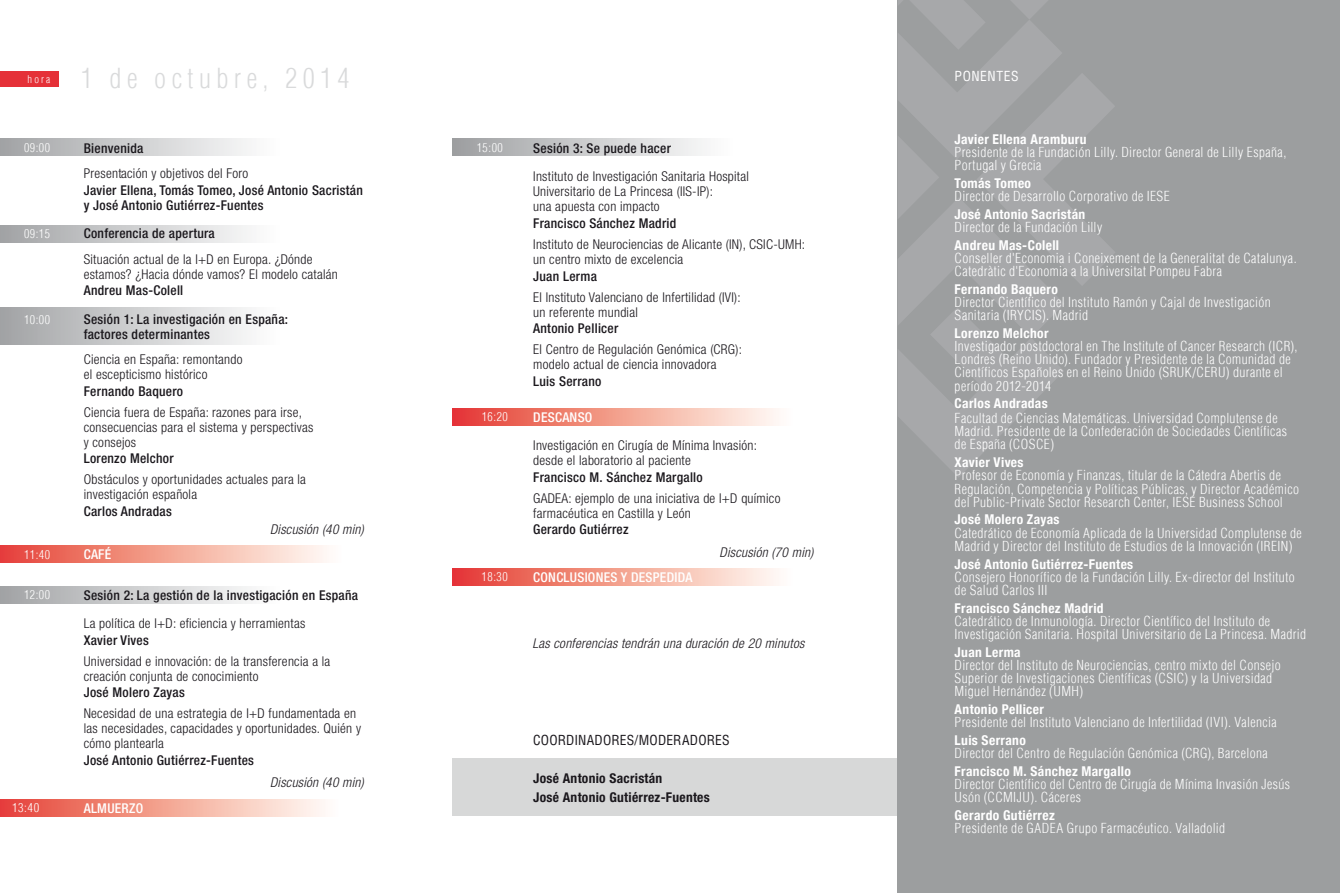
<style>
.page{position:relative;width:1340px;height:893px;background:#fff}
.page>*{position:absolute;margin:0;border:0;box-sizing:border-box;transform-origin:0 0}
.t1{font:300 condensed 27px "Helvetica LT";letter-spacing:.2em;color:#d9dadb}
.t2{font:300 condensed 13.5px/13.2px "Helvetica LT";letter-spacing:.03em;color:#fff}
.t3{font:300 condensed 13.5px/15px "Helvetica Neue";letter-spacing:.02em;color:#1a171c}
.t4{font:500 condensed 13.5px/15px "Helvetica Neue";letter-spacing:.02em;color:#1a171c}
.t5{font:700 condensed 13.5px "Helvetica Neue";letter-spacing:.025em;color:#fff}
.t6{font:italic 300 condensed 13.5px "Helvetica Neue";letter-spacing:.02em;color:#1a171c}
.t7{font:700 condensed 13.5px/19.5px "Helvetica Neue";letter-spacing:.02em;color:#1a171c}
.t8{font:500 condensed 13.5px "Helvetica Neue";letter-spacing:.02em;color:#fff}
.t9{font:condensed 13.5px "Helvetica";letter-spacing:.01em;color:#1a171c}
.t10{font:condensed 13.5px "Helvetica";letter-spacing:.04em;color:#fff}
.t11{font:300 condensed 12px "Helvetica LT";letter-spacing:.045em;color:#fff}
.t12{font:300 condensed 12px "Helvetica LT";letter-spacing:.045em;color:#fff;scale:1.04 1}
.t13{font:300 condensed 10.5px "Helvetica LT";color:#fff}
</style>
<div class="page">
<div style="left:452px;top:758px;width:447px;height:58px;background:#d7d8d8"></div>
<div style="left:897px;top:0;width:442px;height:893px;background:#9c9e9f"></div>
<svg style="left:898px;top:0;width:217px;height:477px"></svg>
<div style="left:453px;top:408px;width:360px;height:17px;background:linear-gradient(to right,#e53d2e,#fff)"></div>
<div style="left:0;top:225px;width:299px;height:17px;background:linear-gradient(to right,#a2a4a6,#fff)"></div>
<div style="left:0;top:139px;width:299px;height:17px;background:linear-gradient(to right,#a2a4a6,#fff)"></div>
<div style="left:0;top:72px;width:59px;height:15px;background:#e53138"></div>
<div style="left:0;top:546px;width:364px;height:17px;background:linear-gradient(to right,#e64534,#fff)"></div>
<div style="left:0;top:586px;width:299px;height:17px;background:linear-gradient(to right,#a2a4a6,#fff)"></div>
<div style="left:0;top:308px;width:299px;height:37px;background:linear-gradient(to right,#a2a4a6,#fff)"></div>
<div style="left:452px;top:139px;width:299px;height:17px;background:linear-gradient(to right,#9d9fa1,#fff)"></div>
<div style="left:0;top:799px;width:361px;height:17px;background:linear-gradient(to right,#e64534,#fff)"></div>
<div style="left:452px;top:568px;width:361px;height:17px;background:linear-gradient(to right,#e53c2d,#fff)"></div>
<p class="t13" style="left:28px;top:73px;width:24px">hora</p>
<h1 class="t1" style="left:81px;top:62px;width:270px">1 de octubre, 2014</h1>
<p class="t11" style="left:24px;top:140px;width:28px">09:00</p>
<p class="t11" style="left:24px;top:226px;width:28px">09:15</p>
<p class="t11" style="left:24px;top:312px;width:28px">10:00</p>
<p class="t11" style="left:24px;top:547px;width:28px">11:40</p>
<p class="t11" style="left:24px;top:587px;width:28px">12:00</p>
<p class="t12" style="left:12px;top:800px;width:28px">13:40</p>
<p class="t4" style="left:84px;top:140px;width:61px">Bienvenida</p>
<p class="t3" style="left:84px;top:166px;width:166px">Presentación y objetivos del Foro</p>
<p class="t4" style="left:84px;top:182px;width:281px">Javier Ellena, Tomás Tomeo, José Antonio Sacristán y José Antonio Gutiérrez-Fuentes</p>
<p class="t4" style="left:84px;top:226px;width:132px">Conferencia de apertura</p>
<p class="t3" style="left:84px;top:251px;width:256px">Situación actual de la I+D en Europa. ¿Dónde estamos? ¿Hacia dónde vamos? El modelo catalán</p>
<p class="t4" style="left:84px;top:276px;width:206px;line-height:28.5px">Andreu Mas-Colell<br>Sesión 1: La investigación en España:</p>
<p class="t4" style="left:84px;top:326px;width:128px">factores determinantes</p>
<p class="t3" style="left:84px;top:352px;width:160px">Ciencia en España: remontando el escepticismo histórico</p>
<p class="t4" style="left:84px;top:383px;width:101px">Fernando Baquero</p>
<p class="t3" style="left:84px;top:404px;width:231px">Ciencia fuera de España: razones para irse, consecuencias para el sistema y perspectivas y consejos</p>
<p class="t4" style="left:84px;top:451px;width:91px">Lorenzo Melchor</p>
<p class="t3" style="left:84px;top:472px;width:224px">Obstáculos y oportunidades actuales para la investigación española</p>
<p class="t4" style="left:84px;top:503px;width:89px">Carlos Andradas</p>
<p class="t6" style="left:270px;top:521px;width:95px">Discusión (40 min)</p>
<p class="t8" style="left:84px;top:546px;width:29px">CAFÉ</p>
<p class="t4" style="left:84px;top:587px;width:276px">Sesión 2: La gestión de la investigación en España</p>
<p class="t3" style="left:84px;top:616px;width:223px">La política de I+D: eficiencia y herramientas</p>
<p class="t4" style="left:84px;top:632px;width:67px">Xavier Vives</p>
<p class="t3" style="left:84px;top:653px;width:248px">Universidad e innovación: de la transferencia a la creación conjunta de conocimiento</p>
<p class="t4" style="left:84px;top:685px;width:103px">José Molero Zayas</p>
<p class="t3" style="left:84px;top:706px;width:279px">Necesidad de una estrategia de I+D fundamentada en las necesidades, capacidades y oportunidades. Quién y cómo plantearla</p>
<p class="t4" style="left:84px;top:752px;width:172px">José Antonio Gutiérrez-Fuentes</p>
<p class="t6" style="left:270px;top:775px;width:95px">Discusión (40 min)</p>
<p class="t8" style="left:84px;top:800px;width:61px">ALMUERZO</p>
<p class="t11" style="left:476px;top:140px;width:28px">15:00</p>
<p class="t11" style="left:482px;top:409px;width:28px">16:20</p>
<p class="t11" style="left:481px;top:569px;width:28px">18:30</p>
<p class="t4" style="left:533px;top:141px;width:139px">Sesión 3: Se puede hacer</p>
<p class="t3" style="left:533px;top:169px;width:217px">Instituto de Investigación Sanitaria Hospital<br>Universitario de La Princesa (IIS-IP):<br>una apuesta con impacto</p>
<p class="t4" style="left:533px;top:216px;width:144px">Francisco Sánchez Madrid</p>
<p class="t3" style="left:533px;top:237px;width:273px">Instituto de Neurociencias de Alicante (IN), CSIC-UMH: un centro mixto de excelencia</p>
<p class="t4" style="left:533px;top:268px;width:65px">Juan Lerma</p>
<p class="t3" style="left:533px;top:289px;width:209px">El Instituto Valenciano de Infertilidad (IVI): un referente mundial</p>
<p class="t4" style="left:533px;top:321px;width:87px">Antonio Pellicer</p>
<p class="t3" style="left:533px;top:342px;width:210px">El Centro de Regulación Genómica (CRG): modelo actual de ciencia innovadora</p>
<p class="t4" style="left:533px;top:373px;width:70px">Luis Serrano</p>
<p class="t8" style="left:533px;top:409px;width:61px">DESCANSO</p>
<p class="t3" style="left:533px;top:438px;width:225px">Investigación en Cirugía de Mínima Invasión: desde el laboratorio al paciente</p>
<p class="t4" style="left:533px;top:469px;width:171px">Francisco M. Sánchez Margallo</p>
<p class="t3" style="left:533px;top:490px;width:249px">GADEA: ejemplo de una iniciativa de I+D químico farmacéutica en Castilla y León</p>
<p class="t4" style="left:533px;top:522px;width:97px">Gerardo Gutiérrez</p>
<p class="t6" style="left:719px;top:544px;width:95px">Discusión (70 min)</p>
<p class="t8" style="left:533px;top:569px;width:161px">CONCLUSIONES Y DESPEDIDA</p>
<p class="t6" style="left:532px;top:636px;width:273px">Las conferencias tendrán una duración de 20 minutos</p>
<p class="t9" style="left:533px;top:732px;width:198px">COORDINADORES/MODERADORES</p>
<p class="t7" style="left:533px;top:768px;width:178px">José Antonio Sacristán<br>José Antonio Gutiérrez-Fuentes</p>
<p class="t10" style="left:954px;top:68px;width:66px">PONENTES</p>
<p class="t5" style="left:954px;top:128px;width:133px">Javier Ellena Aramburu</p>
<p class="t2" style="left:954px;top:145px;width:333px">Presidente de la Fundación Lilly. Director General de Lilly España,<br>Portugal y Grecia</p>
<p class="t5" style="left:954px;top:172px;width:78px">Tomás Tomeo</p>
<p class="t2" style="left:954px;top:189px;width:217px">Director de Desarrollo Corporativo de IESE</p>
<p class="t5" style="left:954px;top:203px;width:132px">José Antonio Sacristán</p>
<p class="t2" style="left:954px;top:220px;width:149px">Director de la Fundación Lilly</p>
<p class="t5" style="left:954px;top:234px;width:106px">Andreu Mas-Colell</p>
<p class="t2" style="left:954px;top:251px;width:343px">Conseller d'Economia i Coneixement de la Generalitat de Catalunya.<br>Catedràtic d'Economia a la Universitat Pompeu Fabra</p>
<p class="t5" style="left:954px;top:278px;width:105px">Fernando Baquero</p>
<p class="t2" style="left:954px;top:295px;width:317px">Director Científico del Instituto Ramón y Cajal de Investigación<br>Sanitaria (IRYCIS). Madrid</p>
<p class="t5" style="left:954px;top:322px;width:95px">Lorenzo Melchor</p>
<p class="t2" style="left:954px;top:339px;width:344px">Investigador postdoctoral en The Institute of Cancer Research (ICR), Londres (Reino Unido). Fundador y Presidente de la Comunidad de Científicos Españoles en el Reino Unido (SRUK/CERU) durante el período 2012-2014</p>
<p class="t5" style="left:954px;top:392px;width:95px">Carlos Andradas</p>
<p class="t2" style="left:954px;top:411px;width:334px">Facultad de Ciencias Matemáticas. Universidad Complutense de<br>Madrid. Presidente de la Confederación de Sociedades Científicas de España (COSCE)</p>
<p class="t5" style="left:954px;top:451px;width:70px">Xavier Vives</p>
<p class="t2" style="left:954px;top:469px;width:346px">Profesor de Economía y Finanzas, titular de la Cátedra Abertis de<br>Regulación, Competencia y Políticas Públicas, y Director Académico del Public-Private Sector Research Center, IESE Business School</p>
<p class="t5" style="left:954px;top:508px;width:106px">José Molero Zayas</p>
<p class="t2" style="left:954px;top:526px;width:348px">Catedrático de Economía Aplicada de la Universidad Complutense de<br>Madrid y Director del Instituto de Estudios de la Innovación (IREIN)</p>
<p class="t5" style="left:954px;top:552px;width:180px">José Antonio Gutiérrez-Fuentes</p>
<p class="t2" style="left:954px;top:570px;width:341px">Consejero Honorífico de la Fundación Lilly. Ex-director del Instituto de Salud Carlos III</p>
<p class="t5" style="left:954px;top:597px;width:150px">Francisco Sánchez Madrid</p>
<p class="t2" style="left:954px;top:614px;width:353px">Catedrático de Inmunología. Director Científico del Instituto de<br>Investigación Sanitaria. Hospital Universitario de La Princesa. Madrid</p>
<p class="t5" style="left:954px;top:641px;width:68px">Juan Lerma</p>
<p class="t2" style="left:954px;top:658px;width:327px">Director del Instituto de Neurociencias, centro mixto del Consejo<br>Superior de Investigaciones Científicas (CSIC) y la Universidad<br>Miguel Hernández (UMH)</p>
<p class="t5" style="left:954px;top:698px;width:91px">Antonio Pellicer</p>
<p class="t2" style="left:954px;top:716px;width:323px">Presidente del Instituto Valenciano de Infertilidad (IVI). Valencia</p>
<p class="t5" style="left:954px;top:729px;width:73px">Luis Serrano</p>
<p class="t2" style="left:954px;top:747px;width:314px">Director del Centro de Regulación Genómica (CRG), Barcelona</p>
<p class="t5" style="left:954px;top:760px;width:178px">Francisco M. Sánchez Margallo</p>
<p class="t2" style="left:954px;top:777px;width:337px">Director Científico del Centro de Cirugía de Mínima Invasión Jesús<br>Usón (CCMIJU). Cáceres</p>
<p class="t5" style="left:954px;top:804px;width:102px">Gerardo Gutiérrez</p>
<p class="t2" style="left:954px;top:822px;width:272px">Presidente de GADEA Grupo Farmacéutico. Valladolid</p>
</div>
